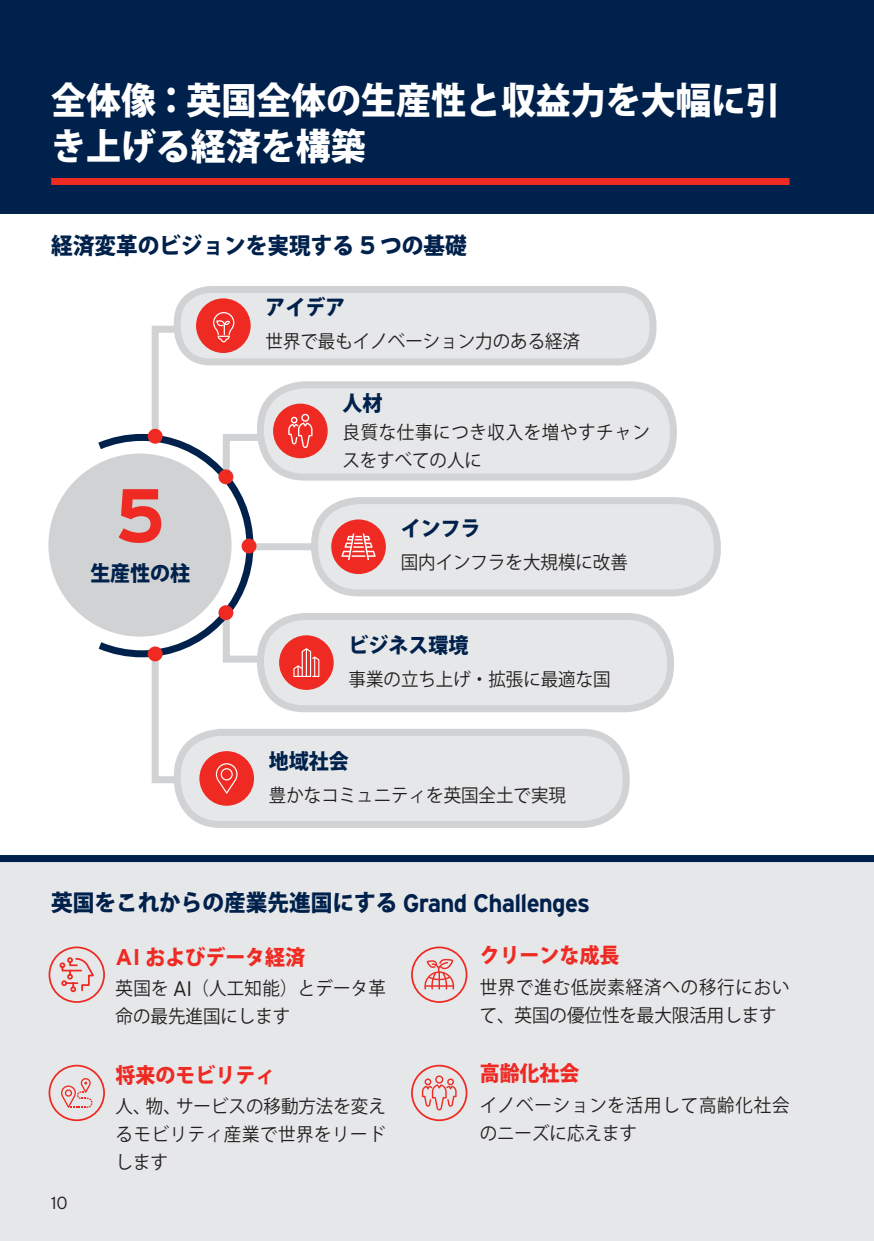
<style>
.page{position:relative;width:874px;height:1241px;background:#fff}
.page>*{position:absolute;margin:0;border:0;box-sizing:border-box;transform-origin:0 0}
.t1{font:700 75.6px "Interstate";color:#ee2a23}
.t2{font:800 36.75px/45.5px "Koz Go Pr 6 N";color:#fff;scale:.95 1}
.t3{font:800 22.75px "Koz Go Pr 6 N";color:#00214b;scale:.95 1}
.t4{font:800 21px "Koz Go Pr 6 N";color:#ee2a23;scale:.95 1}
.t5{font:800 21px "Koz Go Pr 6 N";color:#00214b;scale:.95 1}
.t6{font:18.38px/28px "Koz Go Pr 6 N";color:#231f20;scale:.95 1}
.t7{font:18.38px/28px "Koz Go Pr 6 N";letter-spacing:.045em;color:#231f20;scale:.95 1}
.t8{font:18.38px/28px "Koz Go Pr 6 N";letter-spacing:.035em;color:#231f20;scale:.95 1}
.t9{font:300 17.5px "Interstate";color:#231f20}
.s1{font-family:"Interstate";font-weight:700;font-size:25.38px}
.s2{font-family:"Interstate";font-weight:700;font-size:22.75px}
.s3{font-family:"Interstate";font-weight:300;font-size:21px}
</style>
<div class="page">
<div style="left:177px;top:732px;width:448px;height:92px;background:#e6e7e9;border-radius:44px"></div>
<div style="left:174px;top:728px;width:455px;height:100px;border:7px solid #d1d2d4;border-radius:44px"></div>
<div style="left:0;top:0;width:873px;height:214px;background:#00214b"></div>
<div style="left:0;top:854px;width:873px;height:386px;background:#e6e7e9"></div>
<div style="left:260px;top:616px;width:410px;height:92px;background:#e6e7e9;border-radius:44px"></div>
<div style="left:257px;top:613px;width:416px;height:99px;border:7px solid #d1d2d4;border-radius:44px"></div>
<div style="left:260px;top:385px;width:413px;height:92px;background:#e6e7e9;border-radius:44px"></div>
<div style="left:257px;top:381px;width:419px;height:99px;border:7px solid #d1d2d4;border-radius:44px"></div>
<div style="left:250px;top:543px;width:90px;height:7px;background:#d1d2d4"></div>
<div style="left:48px;top:453px;width:183px;height:183px;background:#d1d2d4;border-radius:50%"></div>
<div style="left:177px;top:289px;width:475px;height:73px;background:#e6e7e9;border-radius:33px"></div>
<div style="left:174px;top:286px;width:482px;height:79px;border:7px solid #d1d2d4;border-radius:33px"></div>
<div style="left:314px;top:500px;width:403px;height:93px;background:#e6e7e9;border-radius:44px"></div>
<div style="left:311px;top:497px;width:409px;height:99px;border:7px solid #d1d2d4;border-radius:44px"></div>
<div style="left:196px;top:298px;width:54px;height:55px;background:#ee2a23;border-radius:50%"></div>
<div style="left:273px;top:403px;width:54px;height:55px;background:#ee2a23;border-radius:50%"></div>
<svg style="left:288px;top:414px;width:24px;height:34px"></svg>
<div style="left:279px;top:635px;width:54px;height:54px;background:#ee2a23;border-radius:50%"></div>
<svg style="left:293px;top:648px;width:26px;height:29px"></svg>
<div style="left:199px;top:751px;width:55px;height:54px;background:#ee2a23;border-radius:50%"></div>
<svg style="left:90px;top:312px;width:192px;height:481px"></svg>
<div style="left:241px;top:538px;width:15px;height:15px;background:#ee2a23;border-radius:50%"></div>
<div style="left:148px;top:429px;width:14px;height:14px;background:#ee2a23;border-radius:50%"></div>
<div style="left:148px;top:646px;width:14px;height:15px;background:#ee2a23;border-radius:50%"></div>
<div style="left:218px;top:469px;width:15px;height:15px;background:#ee2a23;border-radius:50%"></div>
<div style="left:218px;top:605px;width:15px;height:15px;background:#ee2a23;border-radius:50%"></div>
<div style="left:331px;top:519px;width:54px;height:55px;background:#ee2a23;border-radius:50%"></div>
<svg style="left:341px;top:533px;width:34px;height:27px"></svg>
<div style="left:49px;top:946px;width:56px;height:56px;border:2px solid #ee2a23;border-radius:50%"></div>
<div style="left:411px;top:946px;width:56px;height:56px;border:2px solid #ee2a23;border-radius:50%"></div>
<svg style="left:424px;top:959px;width:30px;height:30px"></svg>
<svg style="left:59px;top:956px;width:37px;height:36px"></svg>
<div style="left:411px;top:1064px;width:56px;height:56px;border:2px solid #ee2a23;border-radius:50%"></div>
<svg style="left:421px;top:1075px;width:35px;height:35px"></svg>
<div style="left:49px;top:1064px;width:56px;height:56px;border:2px solid #ee2a23;border-radius:50%"></div>
<svg style="left:61px;top:1078px;width:31px;height:29px"></svg>
<div style="left:0;top:854px;width:873px;height:7px;background:#00214b"></div>
<div style="left:51px;top:178px;width:738px;height:7px;background:#ee2a23"></div>
<h2 class="t2" style="left:51px;top:79px;width:769px">全体像：英国全体の生産性と収益力を大幅に引き上げる経済を構築</h2>
<p class="t3" style="left:51px;top:232px;width:439px">経済変革のビジョンを実現する <span class="s1">5</span> つの基礎</p>
<p class="t5" style="left:265px;top:296px;width:85px">アイデア</p>
<p class="t6" style="left:265px;top:328px;width:332px">世界で最もイノベーション力のある経済</p>
<h1 class="t1" style="left:115px;top:469px;width:52px">5</h1>
<p class="t5" style="left:90px;top:562px;width:107px">生産性の柱</p>
<p class="t5" style="left:342px;top:391px;width:44px">人材</p>
<p class="t8" style="left:342px;top:418px;width:325px">良質な仕事につき収入を増やすチャンスをすべての人に</p>
<p class="t5" style="left:400px;top:517px;width:86px">インフラ</p>
<p class="t6" style="left:400px;top:549px;width:240px">国内インフラを大規模に改善</p>
<p class="t5" style="left:348px;top:633px;width:127px">ビジネス環境</p>
<p class="t6" style="left:348px;top:665px;width:277px">事業の立ち上げ・拡張に最適な国</p>
<p class="t5" style="left:269px;top:749px;width:85px">地域社会</p>
<p class="t6" style="left:269px;top:781px;width:314px">豊かなコミュニティを英国全土で実現</p>
<p class="t3" style="left:51px;top:889px;width:568px">英国をこれからの産業先進国にする <span class="s1">Grand Challenges</span></p>
<p class="t4" style="left:116px;top:945px;width:201px"><span class="s2">AI</span> およびデータ経済</p>
<p class="t6" style="left:116px;top:974px;width:286px">英国を <span class="s3">AI</span>（人工知能）とデータ革命の最先進国にします</p>
<p class="t4" style="left:116px;top:1062px;width:169px">将来のモビリティ</p>
<p class="t6" style="left:116px;top:1092px;width:286px;text-align:justify">人、物、サービスの移動方法を変えるモビリティ産業で世界をリードします</p>
<p class="t4" style="left:479px;top:943px;width:148px">クリーンな成長</p>
<p class="t7" style="left:479px;top:973px;width:327px">世界で進む低炭素経済への移行において、英国の優位性を最大限活用します</p>
<p class="t4" style="left:479px;top:1061px;width:106px">高齢化社会</p>
<p class="t7" style="left:479px;top:1091px;width:327px">イノベーションを活用して高齢化社会のニーズに応えます</p>
<p class="t9" style="left:51px;top:1192px;width:18px">10</p>
</div>
